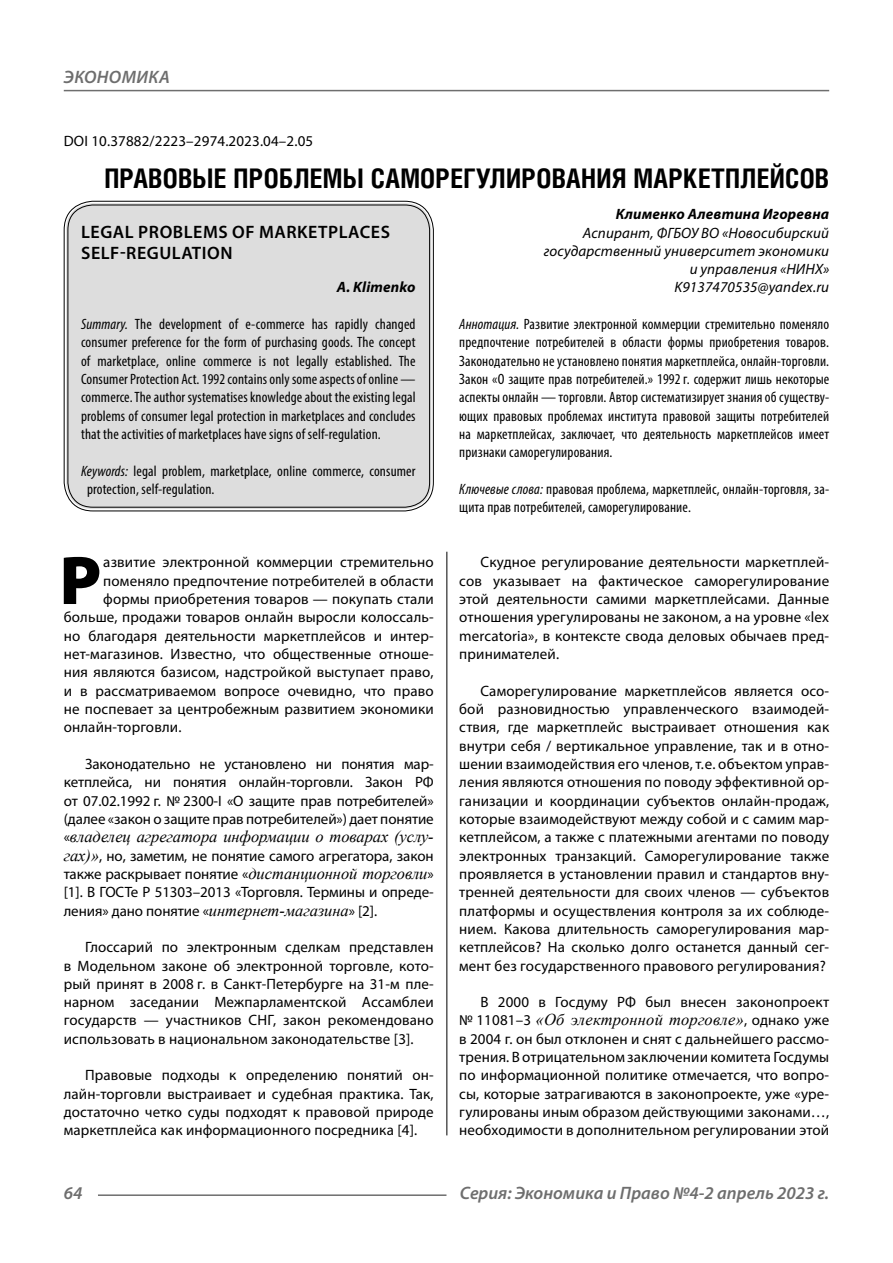
<style>
.page{position:relative;width:893px;height:1263px;background:#fff}
.page>*{position:absolute;margin:0;border:0;box-sizing:border-box;transform-origin:0 0}
.Bukvica{font:900 69.3px "Myriad Pro";color:#000}
.Header{font:700 27px "Helios Cond C";letter-spacing:.01em;color:#000}
.Header-eng{font:600 18px/21.6px "Myriad Pro";letter-spacing:.03em;color:#000}
.t1{font:italic 600 18px "Myriad Pro";color:#6e6e6e}
.t2{font:italic 600 18px "Myriad Pro";letter-spacing:.04em;color:#6e6e6e}
.Normal{font:italic 16.5px "Times New Roman";letter-spacing:-.005em;color:#000}
.Normal-2{font:15px/18.3px "Myriad Pro";letter-spacing:.01em;color:#000;text-align:justify}
.Annotation-rus{font:condensed 15px/18.3px "Myriad Pro";letter-spacing:.01em;color:#000;text-align:justify}
.Annotation-eng{font:condensed 15px/18.3px "Myriad Pro";letter-spacing:.01em;color:#000;text-align:justify}
.Bukvica-2{font:15px "Myriad Pro";letter-spacing:.01em;color:#000}
.Author-doc{font:italic 15px/18.3px "Myriad Pro";letter-spacing:.01em;color:#000;text-align:right}
.DOI{font:15px "Myriad Pro";letter-spacing:.01em;color:#000}
.Author{font:italic 700 15px "Myriad Pro";letter-spacing:.01em;color:#000}
.Author-email{font:italic 15px "Myriad Pro";letter-spacing:.01em;color:#000}
.Author-eng{font:italic 700 15px "Myriad Pro";letter-spacing:.01em;color:#000}
.s1{font-style:italic}
.s2{font-family:"Myriad Pro";font-style:normal;font-size:15px}
.s3{font-family:"Times New Roman";font-style:italic;font-size:16.5px}
</style>
<div class="page">
<hr style="left:446px;top:531px;width:1px;height:604px;background:#000">
<div style="left:66px;top:203px;width:365px;height:306px;background:#ddd;border-radius:27px"></div>
<div style="left:64px;top:201px;width:370px;height:310px;border:1px solid #000;border-radius:29px"></div>
<div style="left:68px;top:205px;width:362px;height:303px;border:1px solid #000;border-radius:25px"></div>
<hr style="left:98px;top:1194px;width:348px;height:2px;background:#6e6e6e">
<hr style="left:64px;top:90px;width:765px;height:1px;background:#6e6e6e">
<p class="t2" style="left:64px;top:66px;width:106px">Экономика</p>
<p class="DOI" style="left:64px;top:132px;width:251px">DOI 10.37882/2223–2974.2023.04–2.05</p>
<p class="Header" style="left:104px;top:162px;width:726px">ПРАВОВЫЕ ПРОБЛЕМЫ САМОРЕГУЛИРОВАНИЯ МАРКЕТПЛЕЙСОВ</p>
<p class="Author" style="left:616px;top:204px;width:215px">Клименко Алевтина Игоревна</p>
<p class="Author-doc" style="left:544px;top:223px;width:287px">Аспирант, ФГБОУ ВО «Новосибирский государственный университет экономики и управления «НИНХ»</p>
<p class="Author-email" style="left:674px;top:278px;width:156px">K9137470535@yandex.ru</p>
<p class="Annotation-rus" style="left:459px;top:315px;width:371px"><span class="s1">Аннотация.</span> Развитие электронной коммерции стремительно поменяло предпочтение потребителей в области формы приобретения товаров.<br>Законодательно не установлено понятия маркетплейса, онлайн-торговли.<br>Закон «О защите прав потребителей.» 1992 г. содержит лишь некоторые аспекты онлайн — торговли. Автор систематизирует знания об существу&shy;ющих правовых проблемах института правовой защиты потребителей на маркетплейсах, заключает, что деятельность маркетплейсов имеет признаки саморегулирования.</p>
<p class="Annotation-rus" style="left:459px;top:480px;width:371px"><span class="s1">Ключевые слова:</span> правовая проблема, маркетплейс, онлайн-торговля, за&shy;щита прав потребителей, саморегулирование.</p>
<p class="Header-eng" style="left:81px;top:220px;width:310px">LEGAL PROBLEMS OF MARKETPLACES<br>SELF-REGULATION</p>
<p class="Author-eng" style="left:337px;top:278px;width:80px">A. Klimenko</p>
<p class="Annotation-eng" style="left:81px;top:315px;width:336px"><span class="s1">Summary.</span> The development of e-commerce has rapidly changed consumer preference for the form of purchasing goods. The concept of marketplace, online commerce is not legally established. The Consumer Protection Act. 1992 contains only some aspects of online — commerce. The author systematises knowledge about the existing legal problems of consumer legal protection in marketplaces and concludes that the activities of marketplaces have signs of self-regulation.</p>
<p class="Annotation-eng" style="left:87px;top:461px;width:330px;text-indent:-6px"><span class="s1">Keywords:</span> legal problem, marketplace, online commerce, consumer protection, self-regulation.</p>
<p class="Bukvica" style="left:59px;top:534px;width:43px">Р</p>
<p class="Bukvica-2" style="left:103px;top:553px;width:332px">азвитие электронной коммерции стремительно</p>
<p class="Bukvica-2" style="left:103px;top:571px;width:332px">поменяло предпочтение потребителей в области</p>
<p class="Bukvica-2" style="left:103px;top:590px;width:332px">формы приобретения товаров — покупать стали</p>
<p class="Bukvica-2" style="left:64px;top:608px;width:371px">больше, продажи товаров онлайн выросли колоссаль-</p>
<p class="Bukvica-2" style="left:64px;top:626px;width:371px">но благодаря деятельности маркетплейсов и интер-</p>
<p class="Bukvica-2" style="left:64px;top:645px;width:371px">нет-магазинов. Известно, что общественные отноше-</p>
<p class="Bukvica-2" style="left:64px;top:663px;width:371px">ния являются базисом, надстройкой выступает право,</p>
<p class="Bukvica-2" style="left:64px;top:681px;width:371px">и в рассматриваемом вопросе очевидно, что право</p>
<p class="Bukvica-2" style="left:64px;top:700px;width:371px">не поспевает за центробежным развитием экономики</p>
<p class="Bukvica-2" style="left:64px;top:718px;width:118px">онлайн-торговли.</p>
<p class="Normal-2" style="left:64px;top:754px;width:371px;text-indent:21px">Законодательно не установлено ни понятия мар&shy;кетплейса, ни понятия онлайн-торговли. Закон РФ от 07.02.1992 г. № 2300-I «О защите прав потребителей» (далее «закон о защите прав потребителей») дает понятие</p>
<p class="Normal" style="left:64px;top:825px;width:371px"><span class="s2">«</span>владелец агрегатора информации о товарах (услу-</p>
<p class="Normal-2" style="left:64px;top:846px;width:371px"><span class="s3">гах)»</span>, но, заметим, не понятие самого агрегатора, закон также раскрывает понятие «<span class="s3">дистанционной торговли</span>» [1]. В ГОСТе Р 51303–2013 «Торговля. Термины и опреде&shy;ления» дано понятие «<span class="s3">интернет-магазина</span>» [2].</p>
<p class="Normal-2" style="left:64px;top:938px;width:371px;text-indent:21px">Глоссарий по электронным сделкам представлен в Модельном законе об электронной торговле, кото&shy;рый принят в 2008 г. в Санкт-Петербурге на 31‑м пле&shy;нарном заседании Межпарламентской Ассамблеи государств — участников СНГ, закон рекомендовано использовать в национальном законодательстве [3].</p>
<p class="Normal-2" style="left:64px;top:1066px;width:371px;text-indent:21px">Правовые подходы к определению понятий он&shy;лайн-торговли выстраивает и судебная практика. Так, достаточно четко суды подходят к правовой природе маркетплейса как информационного посредника [4].</p>
<p class="Normal-2" style="left:459px;top:553px;width:371px;text-indent:21px">Скудное регулирование деятельности маркетплей&shy;сов указывает на фактическое саморегулирование этой деятельности самими маркетплейсами. Данные отношения урегулированы не законом, а на уровне «lex mercatoria», в контексте свода деловых обычаев пред&shy;принимателей.</p>
<p class="Normal-2" style="left:459px;top:681px;width:371px;text-indent:21px">Саморегулирование маркетплейсов является осо&shy;бой разновидностью управленческого взаимодей&shy;ствия, где маркетплейс выстраивает отношения как внутри себя / вертикальное управление, так и в отно&shy;шении взаимодействия его членов, т. е. объектом управ&shy;ления являются отношения по поводу эффективной ор&shy;ганизации и координации субъектов онлайн-продаж, которые взаимодействуют между собой и с самим мар&shy;кетплейсом, а также с платежными агентами по поводу электронных транзакций. Саморегулирование также проявляется в установлении правил и стандартов вну&shy;тренней деятельности для своих членов — субъектов платформы и осуществления контроля за их соблюде&shy;нием. Какова длительность саморегулирования мар&shy;кетплейсов? На сколько долго останется данный сег&shy;мент без государственного правового регулирования?</p>
<p class="Normal-2" style="left:480px;top:993px;width:350px">В 2000 в Госдуму РФ был внесен законопроект</p>
<p class="Normal" style="left:459px;top:1008px;width:371px"><span class="s2">№ 11081–3</span> «Об электронной торговле»<span class="s2">, однако уже</span></p>
<p class="Normal-2" style="left:459px;top:1029px;width:371px">в 2004 г. он был отклонен и снят с дальнейшего рассмо&shy;трения. В отрицательном заключении комитета Госдумы по информационной политике отмечается, что вопро&shy;сы, которые затрагиваются в законопроекте, уже «уре&shy;гулированы иным образом действующими законами…, необходимости в дополнительном регулировании этой</p>
<p class="t1" style="left:64px;top:1182px;width:20px">64</p>
<p class="t1" style="left:460px;top:1182px;width:371px">Серия: Экономика и Право №4-2 апрель 2023 г.</p>
</div>
